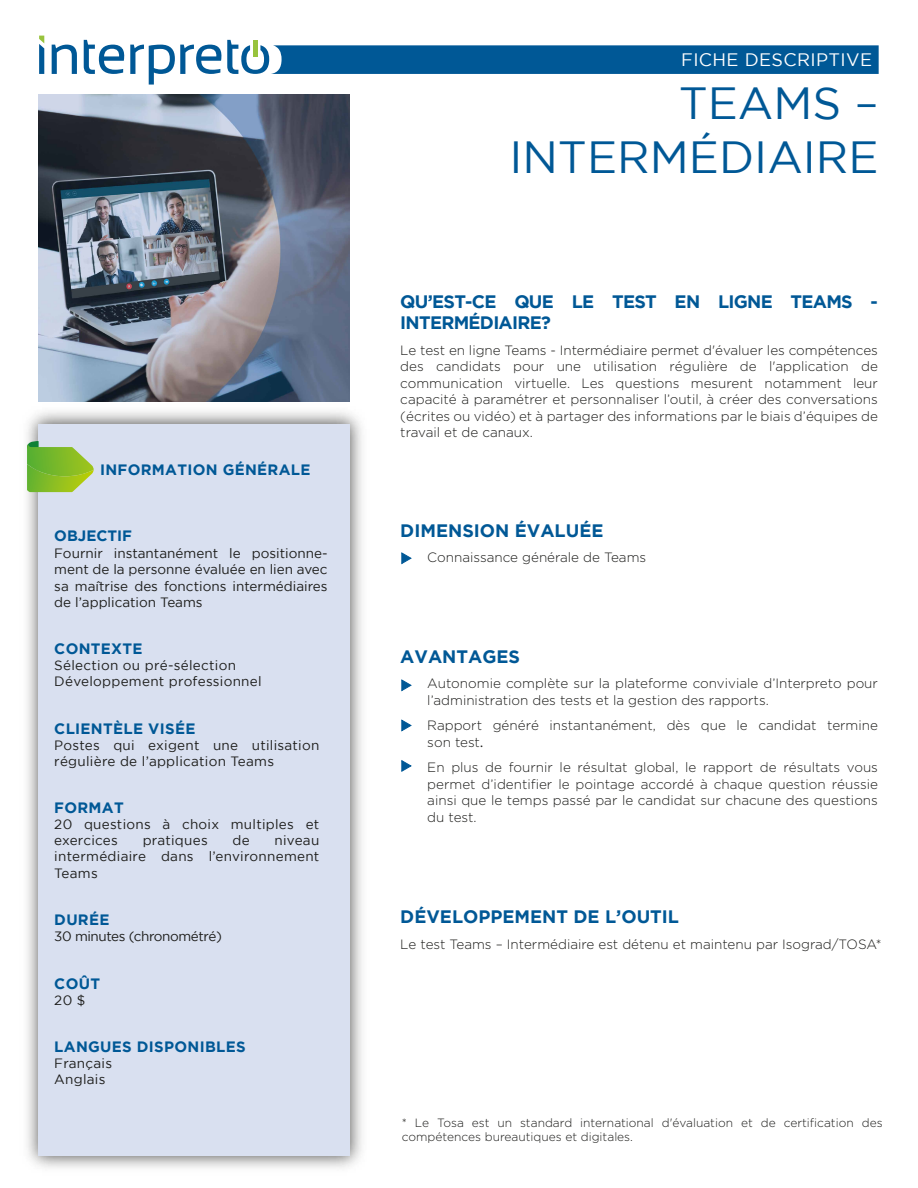
<style>
.page{position:relative;width:918px;height:1188px;background:#fff}
.page>*{position:absolute;margin:0;border:0;box-sizing:border-box;transform-origin:0 0}
.t1{font:45px/54px "Gotham";color:#005896;text-align:right}
.t2{font:700 18px "Gotham";color:#005896}
.t3{font:700 18px/21.6px "Gotham";letter-spacing:-.04em;color:#005896}
.t4{font:18px "Gotham";letter-spacing:.02em;color:#fff}
.t5{font:700 15px "Gotham";letter-spacing:.02em;color:#005896}
.t6{font:700 15px "Gotham";color:#005896}
.t7{font:300 13.5px/16.5px "Gotham";color:#1d1d1b;text-align:justify}
.t8{font:13.5px/16.2px "Gotham";letter-spacing:.02em;color:#1d1d1b}
.t9{font:13.5px "Gotham";letter-spacing:-.03em;color:#1d1d1b}
.t10{font:300 12px/14.4px "Gotham";color:#1d1d1b}
.s1{font-family:"Myriad Pro";font-weight:400}
</style>
<div class="page">
<svg style="left:52px;top:45px;width:25px;height:29px"></svg>
<svg style="left:39px;top:36px;width:5px;height:38px"></svg>
<img style="left:27px;top:401px;width:335px;height:767px">
<div style="left:39px;top:424px;width:311px;height:731px;background:#d9e0f0"></div>
<svg style="left:84px;top:40px;width:795px;height:45px"></svg>
<img style="left:39px;top:94px;width:311px;height:307px">
<svg style="left:401px;top:553px;width:10px;height:11px"></svg>
<svg style="left:401px;top:680px;width:10px;height:11px"></svg>
<svg style="left:401px;top:720px;width:10px;height:11px"></svg>
<svg style="left:401px;top:760px;width:10px;height:12px"></svg>
<svg style="left:27px;top:440px;width:67px;height:52px"></svg>
<p class="t5" style="left:100px;top:461px;width:212px">INFORMATION GÉNÉRALE</p>
<p class="t6" style="left:54px;top:527px;width:79px">OBJECTIF</p>
<p class="t8" style="left:54px;top:544px;width:275px;text-align:justify">Fournir instantanément le positionne&shy;ment de la personne évaluée en lien avec sa maîtrise des fonctions intermédiaires de l’application Teams</p>
<p class="t5" style="left:54px;top:640px;width:90px">CONTEXTE</p>
<p class="t8" style="left:54px;top:657px;width:209px">Sélection ou pré-sélection<br>Développement professionnel</p>
<p class="t5" style="left:54px;top:720px;width:143px">CLIENTÈLE VISÉE</p>
<p class="t8" style="left:54px;top:737px;width:267px">Postes qui exigent une utilisation régulière de l’application Teams</p>
<p class="t5" style="left:54px;top:799px;width:71px">FORMAT</p>
<p class="t8" style="left:54px;top:816px;width:267px">20 questions à choix multiples et exercices</p>
<p class="t8" style="left:143px;top:832px;width:67px">pratiques</p>
<p class="t8" style="left:233px;top:832px;width:19px">de</p>
<p class="t8" style="left:54px;top:832px;width:267px;text-align:justify;text-indent:220px">niveau intermédiaire dans l’environnement Teams</p>
<p class="t5" style="left:54px;top:911px;width:57px">DURÉE</p>
<p class="t9" style="left:54px;top:929px;width:169px">30 minutes (chronométré)</p>
<p class="t5" style="left:54px;top:975px;width:47px">COÛT</p>
<p class="t8" style="left:54px;top:992px;width:33px">20 $</p>
<p class="t5" style="left:54px;top:1038px;width:193px">LANGUES DISPONIBLES</p>
<p class="t8" style="left:54px;top:1055px;width:59px">Français<br>Anglais</p>
<h2 class="t4" style="left:681px;top:49px;width:192px">FICHE DESCRIPTIVE</h2>
<h1 class="t1" style="left:509px;top:75px;width:371px">TEAMS –<br>INTERMÉDIAIRE</h1>
<h2 class="t3" style="left:400px;top:290px;width:479px">QU’EST-CE QUE LE TEST EN LIGNE TEAMS -<br>INTERMÉDIAIRE?</h2>
<p class="t7" style="left:400px;top:341px;width:479px">Le test en ligne Teams - Intermédiaire permet d'évaluer les compétences des candidats pour une utilisation régulière de l'application de communication virtuelle. Les questions mesurent notamment leur capacité à paramétrer et personnaliser l’outil, à créer des conversations (écrites ou vidéo) et à partager des informations par le biais d’équipes de travail et de canaux.</p>
<h2 class="t2" style="left:400px;top:520px;width:205px">DIMENSION ÉVALUÉE</h2>
<p class="t7" style="left:427px;top:549px;width:220px">Connaissance générale de Teams</p>
<h2 class="t2" style="left:400px;top:646px;width:121px">AVANTAGES</h2>
<p class="t7" style="left:427px;top:675px;width:452px">Autonomie complète sur la plateforme conviviale d’Interpreto pour l’administration des tests et la gestion des rapports.</p>
<p class="t7" style="left:427px;top:717px;width:452px">Rapport généré instantanément, dès que le candidat termine son test<span class="s1">.</span></p>
<p class="t7" style="left:427px;top:759px;width:452px">En plus de fournir le résultat global, le rapport de résultats vous permet d’identifier le pointage accordé à chaque question réussie ainsi que le temps passé par le candidat sur chacune des questions du test.</p>
<h2 class="t2" style="left:400px;top:906px;width:280px">DÉVELOPPEMENT DE L’OUTIL</h2>
<p class="t7" style="left:400px;top:935px;width:483px">Le test Teams – Intermédiaire est détenu et maintenu par Isograd/TOSA*</p>
<p class="t10" style="left:402px;top:1115px;width:482px">* Le Tosa est un standard international d'évaluation et de certification des compétences bureautiques et digitales.</p>
</div>
